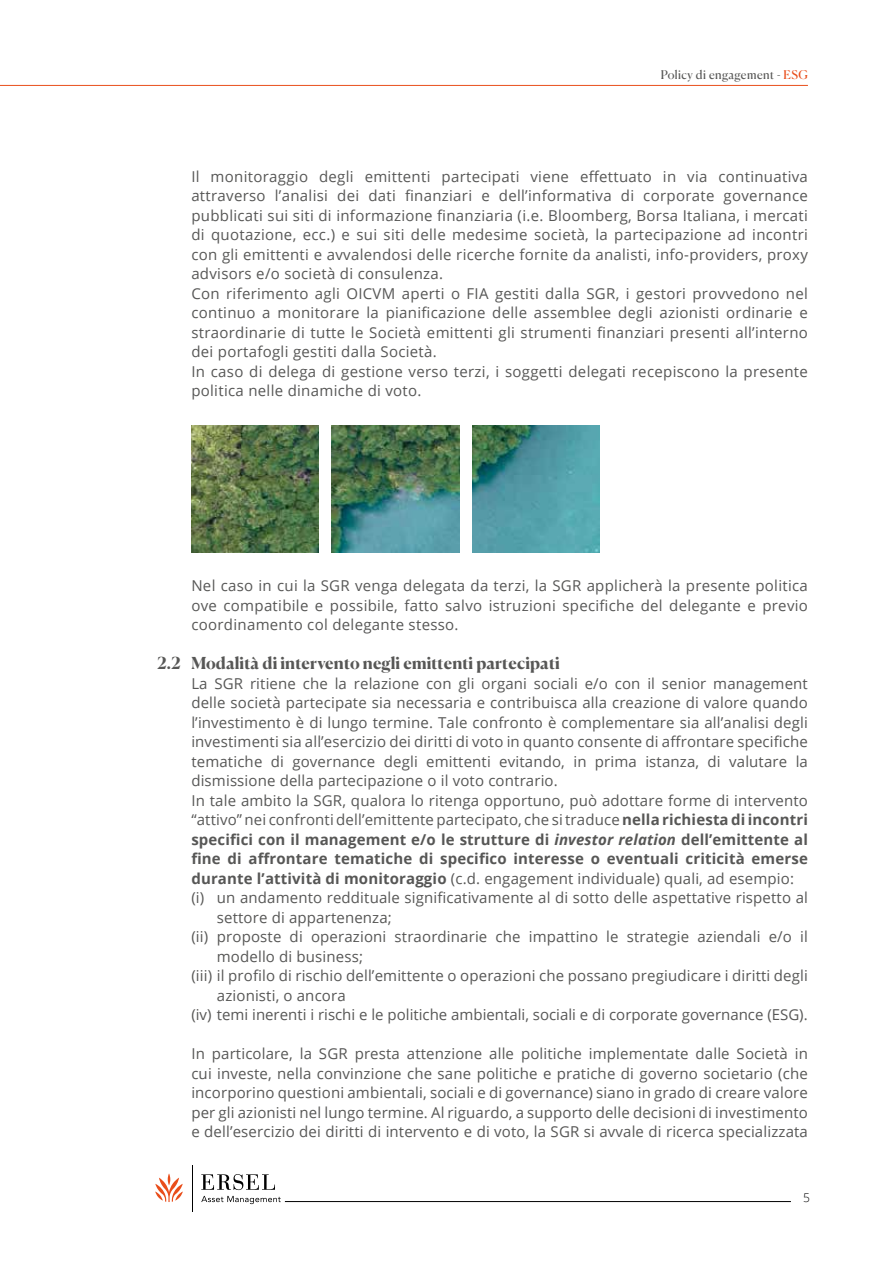
<style>
.page{position:relative;width:893px;height:1263px;background:#fff}
.page>*{position:absolute;margin:0;border:0;box-sizing:border-box;transform-origin:0 0}
.t1{font:700 16.5px "Canela";letter-spacing:.005em;color:#575756}
.t2{font:15px/19.5px "Open Sans";letter-spacing:.01em;color:#575756;text-align:justify}
.t3{font:700 15px "Open Sans";letter-spacing:.01em;color:#575756}
.t4{font:12px "Canela";letter-spacing:.04em;color:#575756}
.t5{font:300 12px "Open Sans";color:#000}
.s1{color:#e94e1b}
.s2{font-weight:700}
.s3{font-style:italic}
</style>
<div class="page">
<hr style="left:0;top:85px;width:808px;height:1px;background:#e94e1b">
<hr style="left:285px;top:1201px;width:506px;height:1px;background:#000">
<svg style="left:201px;top:1196px;width:80px;height:8px"></svg>
<svg style="left:201px;top:1174px;width:74px;height:16px"></svg>
<hr style="left:192px;top:1165px;width:1px;height:46px;background:#000">
<svg style="left:155px;top:1173px;width:28px;height:29px"></svg>
<img style="left:191px;top:425px;width:128px;height:128px">
<img style="left:332px;top:425px;width:127px;height:128px">
<img style="left:472px;top:425px;width:128px;height:128px">
<p class="t4" style="left:661px;top:66px;width:149px">Policy di engagement - <span class="s1">ESG</span></p>
<p class="t2" style="left:191px;top:166px;width:618px;text-align:left">Il monitoraggio degli emittenti partecipati viene effettuato in via continuativa attraverso l’analisi dei dati finanziari e dell’informativa di corporate governance pubblicati sui siti di informazione finanziaria (i.e. Bloomberg, Borsa Italiana, i mercati di quotazione, ecc.) e sui siti delle medesime società, la partecipazione ad incontri con gli emittenti e avvalendosi delle ricerche fornite da analisti, info-providers, proxy advisors e/o società di consulenza.<br>Con riferimento agli OICVM aperti o FIA gestiti dalla SGR, i gestori provvedono nel continuo a monitorare la pianificazione delle assemblee degli azionisti ordinarie e straordinarie di tutte le Società emittenti gli strumenti finanziari presenti all’interno dei portafogli gestiti dalla Società.<br>In caso di delega di gestione verso terzi, i soggetti delegati recepiscono la presente politica nelle dinamiche di voto.</p>
<p class="t2" style="left:191px;top:575px;width:618px">Nel caso in cui la SGR venga delegata da terzi, la SGR applicherà la presente politica ove compatibile e possibile, fatto salvo istruzioni specifiche del delegante e previo coordinamento col delegante stesso.</p>
<p class="t1" style="left:157px;top:650px;width:404px">2.2 Modalità di intervento negli emittenti partecipati</p>
<p class="t2" style="left:191px;top:673px;width:618px">La SGR ritiene che la relazione con gli organi sociali e/o con il senior management</p>
<p class="t2" style="left:191px;top:692px;width:618px">delle società partecipate sia necessaria e contribuisca alla creazione di valore quando</p>
<p class="t2" style="left:191px;top:712px;width:618px">l’investimento è di lungo termine. Tale confronto è complementare sia all’analisi degli</p>
<p class="t2" style="left:191px;top:731px;width:618px">investimenti sia all’esercizio dei diritti di voto in quanto consente di affrontare specifiche</p>
<p class="t2" style="left:191px;top:751px;width:618px">tematiche di governance degli emittenti evitando, in prima istanza, di valutare la</p>
<p class="t2" style="left:191px;top:770px;width:368px">dismissione della partecipazione o il voto contrario.</p>
<p class="t2" style="left:191px;top:790px;width:618px">In tale ambito la SGR, qualora lo ritenga opportuno, può adottare forme di intervento</p>
<p class="t2" style="left:191px;top:809px;width:618px">“attivo” nei confronti dell’emittente partecipato, che si traduce <span class="s2">nella richiesta di incontri</span></p>
<p class="t3" style="left:191px;top:829px;width:618px">specifici con il management e/o le strutture di <span class="s3">investor relation</span> dell’emittente al</p>
<p class="t3" style="left:191px;top:848px;width:618px">fine di affrontare tematiche di specifico interesse o eventuali criticità emerse</p>
<p class="t2" style="left:191px;top:868px;width:604px"><span class="s2">durante l’attività di monitoraggio</span> (c.d. engagement individuale) quali, ad esempio:</p>
<p class="t2" style="left:191px;top:887px;width:618px">(i) un andamento reddituale significativamente al di sotto delle aspettative rispetto al</p>
<p class="t2" style="left:217px;top:907px;width:177px">settore di appartenenza;</p>
<p class="t2" style="left:191px;top:926px;width:618px">(ii) proposte di operazioni straordinarie che impattino le strategie aziendali e/o il</p>
<p class="t2" style="left:217px;top:946px;width:148px">modello di business;</p>
<p class="t2" style="left:191px;top:965px;width:618px">(iii) il profilo di rischio dell’emittente o operazioni che possano pregiudicare i diritti degli</p>
<p class="t2" style="left:217px;top:985px;width:130px">azionisti, o ancora</p>
<p class="t2" style="left:191px;top:1004px;width:618px">(iv) temi inerenti i rischi e le politiche ambientali, sociali e di corporate governance (ESG).</p>
<p class="t2" style="left:191px;top:1043px;width:618px">In particolare, la SGR presta attenzione alle politiche implementate dalle Società in cui investe, nella convinzione che sane politiche e pratiche di governo societario (che incorporino questioni ambientali, sociali e di governance) siano in grado di creare valore per gli azionisti nel lungo termine. Al riguardo, a supporto delle decisioni di investimento e dell’esercizio dei diritti di intervento e di voto, la SGR si avvale di ricerca specializzata</p>
<p class="t5" style="left:803px;top:1189px;width:8px">5</p>
</div>
